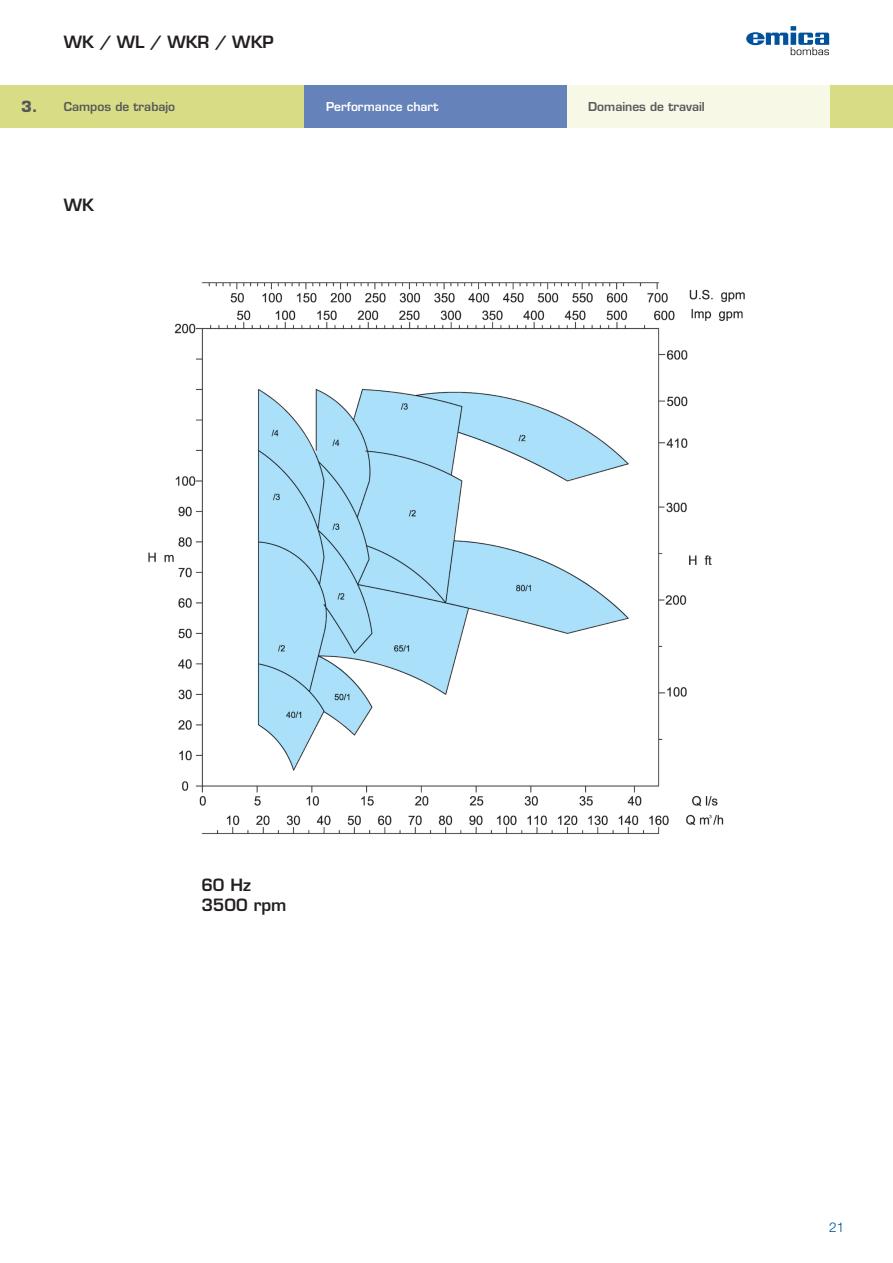
<style>
.page{position:relative;width:893px;height:1263px;background:#fff}
.page>*{position:absolute;margin:0;border:0;box-sizing:border-box;transform-origin:0 0}
.Título_ES{font:600 16.5px "Eurostile LT Std";color:#231f20}
.Título_ES-2{font:700 15px "Eurostile LT Std";color:#57585a}
.t1{font:300 13.5px "Helvetica Neue";color:#01529a}
.Título_FR{font:600 12px "Eurostile LT Std";color:#57585a}
.Título_EN{font:600 12px "Eurostile LT Std";color:#fff}
.Título_ES-3{font:600 12px "Eurostile LT Std";color:#57585a}
</style>
<div class="page">
<svg style="left:746px;top:26px;width:83px;height:29px"></svg>
<img style="left:148px;top:282px;width:597px;height:552px">
<div style="left:0;top:85px;width:893px;height:43px;background:#d8dd85"></div>
<div style="left:305px;top:85px;width:262px;height:43px;background:#6582ba"></div>
<div style="left:567px;top:85px;width:262px;height:43px;background:#f7f8e6"></div>
<p class="Título_ES" style="left:64px;top:31px;width:212px">WK / WL / WKR / WKP</p>
<p class="Título_ES-2" style="left:21px;top:97px;width:18px">3.</p>
<p class="Título_ES-3" style="left:64px;top:99px;width:113px">Campos de trabajo</p>
<p class="Título_EN" style="left:326px;top:99px;width:114px">Performance chart</p>
<p class="Título_FR" style="left:588px;top:99px;width:118px">Domaines de travail</p>
<p class="Título_ES" style="left:64px;top:194px;width:32px">WK</p>
<p class="Título_ES" style="left:201px;top:875px;width:51px">60 Hz</p>
<p class="Título_ES" style="left:201px;top:895px;width:87px">3500 rpm</p>
<p class="t1" style="left:829px;top:1218px;width:17px">21</p>
</div>
